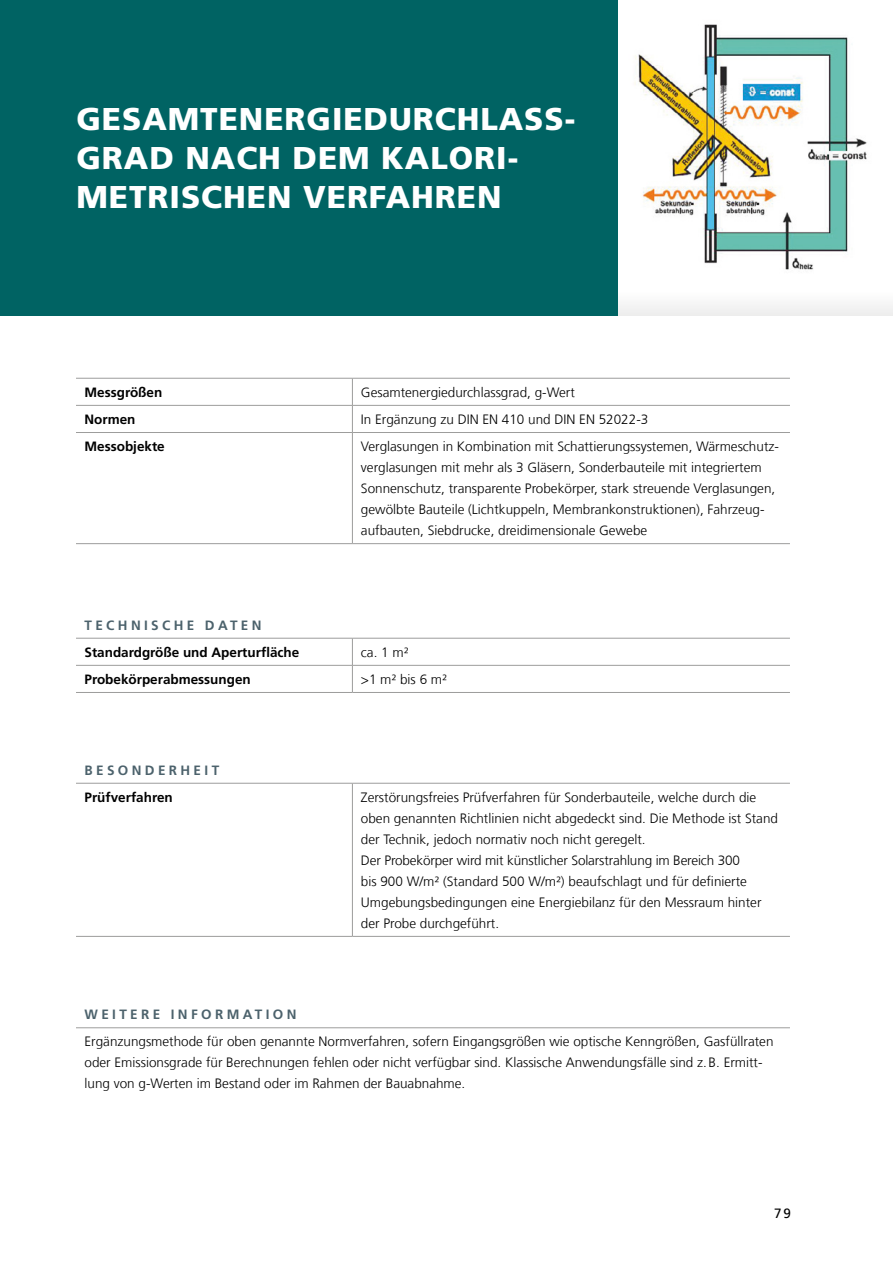
<style>
.page{position:relative;width:893px;height:1263px;background:#fff}
.page>*{position:absolute;margin:0;border:0;box-sizing:border-box;transform-origin:0 0}
.t1{font:900 31.5px/39px "Frutiger LT Com";letter-spacing:.03em;color:#fff}
.t2{font:300 13.5px/21px "Frutiger LT Com";color:#000}
.t3{font:700 13.5px "Frutiger LT Com";color:#000}
.t4{font:700 13.5px "Frutiger LT Com";letter-spacing:.25em;color:#4c626c}
.t5{font:13.5px "Frutiger LT Com";color:#000}
</style>
<div class="page">
<div style="left:0;top:0;width:893px;height:315px;background:#006363"></div>
<hr style="left:76px;top:638px;width:276px;height:1px;background:#9d9d9c">
<hr style="left:352px;top:638px;width:438px;height:1px;background:#9d9d9c">
<hr style="left:76px;top:665px;width:276px;height:1px;background:#9d9d9c">
<hr style="left:352px;top:665px;width:438px;height:1px;background:#9d9d9c">
<svg style="left:352px;top:638px;width:1px;height:54px"></svg>
<hr style="left:76px;top:692px;width:276px;height:1px;background:#9d9d9c">
<hr style="left:352px;top:692px;width:438px;height:1px;background:#9d9d9c">
<hr style="left:76px;top:1027px;width:714px;height:1px;background:#9d9d9c">
<hr style="left:76px;top:378px;width:276px;height:1px;background:#9d9d9c">
<hr style="left:76px;top:405px;width:276px;height:1px;background:#9d9d9c">
<hr style="left:76px;top:432px;width:276px;height:1px;background:#9d9d9c">
<hr style="left:76px;top:543px;width:276px;height:1px;background:#9d9d9c">
<hr style="left:352px;top:378px;width:438px;height:1px;background:#9d9d9c">
<hr style="left:352px;top:405px;width:438px;height:1px;background:#9d9d9c">
<svg style="left:352px;top:378px;width:1px;height:54px"></svg>
<hr style="left:352px;top:432px;width:438px;height:1px;background:#9d9d9c">
<hr style="left:352px;top:433px;width:1px;height:110px;background:#9d9d9c">
<hr style="left:352px;top:543px;width:438px;height:1px;background:#9d9d9c">
<div style="left:619px;top:0;width:274px;height:315px;background:#fff"></div>
<img style="left:634px;top:24px;width:233px;height:246px">
<hr style="left:76px;top:783px;width:276px;height:1px;background:#9d9d9c">
<hr style="left:352px;top:783px;width:438px;height:1px;background:#9d9d9c">
<hr style="left:352px;top:783px;width:1px;height:153px;background:#9d9d9c">
<hr style="left:76px;top:936px;width:276px;height:1px;background:#9d9d9c">
<hr style="left:352px;top:936px;width:438px;height:1px;background:#9d9d9c">
<div style="left:619px;top:279px;width:274px;height:36px;background:#fafafa"></div>
<h1 class="t1" style="left:77px;top:100px;width:500px">GESAMTENERGIEDURCHLASS-<br>GRAD NACH DEM KALORI-<br>METRISCHEN VERFAHREN</h1>
<p class="t3" style="left:85px;top:384px;width:79px">Messgrößen</p>
<p class="t2" style="left:361px;top:382px;width:216px">Gesamtenergiedurchlassgrad, g-Wert</p>
<p class="t3" style="left:85px;top:411px;width:53px">Normen</p>
<p class="t2" style="left:361px;top:409px;width:289px">In Ergänzung zu DIN EN 410 und DIN EN 52022-3</p>
<p class="t3" style="left:85px;top:438px;width:82px">Messobjekte</p>
<p class="t2" style="left:361px;top:436px;width:420px">Verglasungen in Kombination mit Schattierungssystemen, Wärmeschutz&shy;verglasungen mit mehr als 3 Gläsern, Sonderbauteile mit integriertem Sonnenschutz, transparente Probekörper, stark streuende Verglasungen, gewölbte Bauteile (Lichtkuppeln, Membrankonstruktionen), Fahrzeug&shy;aufbauten, Siebdrucke, dreidimensionale Gewebe</p>
<p class="t4" style="left:85px;top:617px;width:179px">TECHNISCHE DATEN</p>
<p class="t3" style="left:85px;top:644px;width:216px">Standardgröße und Aperturfläche</p>
<p class="t2" style="left:361px;top:642px;width:49px">ca. 1 m²</p>
<p class="t3" style="left:85px;top:671px;width:168px">Probekörperabmessungen</p>
<p class="t2" style="left:361px;top:669px;width:88px">&gt;1 m² bis 6 m²</p>
<p class="t4" style="left:85px;top:762px;width:136px">BESONDERHEIT</p>
<p class="t3" style="left:85px;top:789px;width:90px">Prüfverfahren</p>
<p class="t2" style="left:361px;top:787px;width:419px">Zerstörungsfreies Prüfverfahren für Sonderbauteile, welche durch die oben genannten Richtlinien nicht abgedeckt sind. Die Methode ist Stand der Technik, jedoch normativ noch nicht geregelt.<br>Der Probekörper wird mit künstlicher Solarstrahlung im Bereich 300<br>bis 900 W/m² (Standard 500 W/m²) beaufschlagt und für definierte Umgebungsbedingungen eine Energiebilanz für den Messraum hinter der Probe durchgeführt.</p>
<p class="t4" style="left:85px;top:1007px;width:213px">WEITERE INFORMATION</p>
<p class="t2" style="left:85px;top:1031px;width:690px">Ergänzungsmethode für oben genannte Normverfahren, sofern Eingangsgrößen wie optische Kenngrößen, Gasfüllraten oder Emissionsgrade für Berechnungen fehlen oder nicht verfügbar sind. Klassische Anwendungsfälle sind z.B. Ermitt&shy;lung von g-Werten im Bestand oder im Rahmen der Bauabnahme.</p>
<p class="t5" style="left:774px;top:1205px;width:18px">79</p>
</div>
